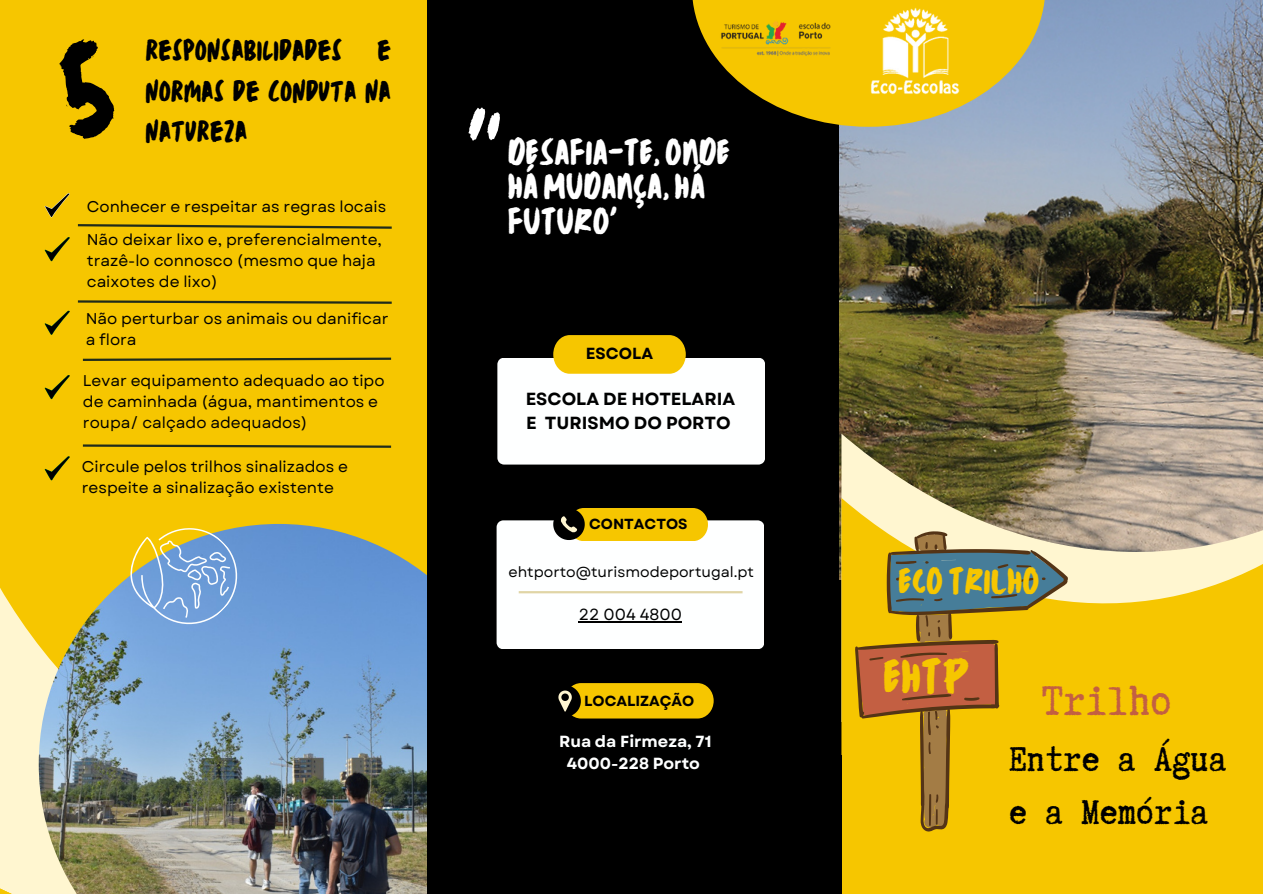
<style>
.page{position:relative;width:1263px;height:894px;background:#fff}
.page>*{position:absolute;margin:0;border:0;box-sizing:border-box;transform-origin:0 0}
.t1{font:104.1px "TC October Regular";color:#fff}
.t2{font:48.9px "Truetypewriter Polygl OTT";color:#c35f42}
.t3{font:46.2px "TC October Regular";color:#f6c600}
.t4{font:40.95px "Truetypewriter Polygl OTT";color:#000}
.t5{font:35.4px "TC October Regular";color:#f6c600}
.t6{font:34.95px/34.7px "TC October Regular";color:#fff}
.t7{font:27.6px/40.5px "TC October Regular";color:#000;text-align:justify}
.t8{font:700 17.55px "Garet";color:#000}
.t9{font:700 16.05px "Garet";color:#feffff}
.t10{font:16.05px "Garet";color:#000}
.t11{font:700 16.05px "Garet";color:#000}
.t12{font:15.6px/21px "Garet";color:#000}
.t13{font:14.55px "Garet";color:#000}
.t14{font:700 14.55px "Garet";color:#000}
</style>
<div class="page">
<div style="left:0;top:0;width:1263px;height:893px;background:#f6c600"></div>
<svg style="left:0;top:588px;width:39px;height:305px;background:#fef1bb"></svg>
<img style="left:39px;top:524px;width:388px;height:369px">
<div style="left:427px;top:0;width:414px;height:893px;background:#000"></div>
<img style="left:839px;top:0;width:424px;height:579px">
<svg style="left:841px;top:433px;width:422px;height:65px;background:#988c6d"></svg>
<svg style="left:841px;top:498px;width:422px;height:256px"></svg>
<svg style="left:692px;top:0;width:353px;height:127px"></svg>
<svg style="left:497px;top:508px;width:267px;height:141px;background:#ece8d2"></svg>
<div style="left:565px;top:683px;width:149px;height:35px;background:#f6c600;border-radius:17px"></div>
<svg style="left:558px;top:685px;width:23px;height:31px"></svg>
<hr style="left:519px;top:591px;width:223px;height:2px;background:#e0d5a6">
<svg style="left:497px;top:335px;width:268px;height:129px;background:#e3ddc1"></svg>
<svg style="left:45px;top:193px;width:25px;height:24px"></svg>
<svg style="left:45px;top:237px;width:25px;height:24px"></svg>
<svg style="left:45px;top:375px;width:25px;height:24px"></svg>
<svg style="left:45px;top:456px;width:25px;height:24px"></svg>
<svg style="left:77px;top:224px;width:315px;height:5px"></svg>
<svg style="left:45px;top:300px;width:347px;height:35px"></svg>
<svg style="left:82px;top:357px;width:310px;height:4px"></svg>
<svg style="left:82px;top:444px;width:310px;height:4px"></svg>
<svg style="left:855px;top:531px;width:213px;height:300px"></svg>
<img style="left:708px;top:5px;width:138px;height:63px">
<img style="left:869px;top:6px;width:93px;height:91px">
<hr style="left:579px;top:621px;width:103px;height:1px;background:#000">
<svg style="left:112px;top:524px;width:145px;height:122px"></svg>
<p class="t7" style="left:145px;top:31px;width:247px">RESPONSABILIDADES E NORMAS DE CONDUTA NA NATUREZA</p>
<p class="t12" style="left:87px;top:196px;width:301px">Conhecer e respeitar as regras locais</p>
<p class="t12" style="left:87px;top:229px;width:297px">Não deixar lixo e, preferencialmente, trazê-lo connosco (mesmo que haja caixotes de lixo)</p>
<p class="t12" style="left:86px;top:308px;width:304px">Não perturbar os animais ou danificar a flora</p>
<p class="t12" style="left:83px;top:370px;width:303px">Levar equipamento adequado ao tipo de caminhada (água, mantimentos e roupa/ calçado adequados)</p>
<p class="t12" style="left:82px;top:455px;width:268px">Circule pelos trilhos sinalizados e respeite a sinalização existente</p>
<p class="t1" style="left:466px;top:71px;width:37px">"</p>
<p class="t6" style="left:508px;top:134px;width:224px">DESAFIA-TE, ONDE<br>HÁMUDANÇA, HÁ<br>FUTURO'</p>
<p class="t11" style="left:586px;top:341px;width:69px">ESCOLA</p>
<p class="t8" style="left:526px;top:386px;width:211px">ESCOLA DE HOTELARIA</p>
<p class="t8" style="left:526px;top:410px;width:206px">E TURISMO DO PORTO</p>
<p class="t14" style="left:589px;top:513px;width:100px">CONTACTOS</p>
<p class="t13" style="left:508px;top:561px;width:247px">ehtporto@turismodeportugal.pt</p>
<p class="t10" style="left:579px;top:603px;width:105px">22 004 4800</p>
<p class="t14" style="left:584px;top:689px;width:112px">LOCALIZAÇÃO</p>
<p class="t9" style="left:559px;top:729px;width:154px">Rua da Firmeza, 71</p>
<p class="t9" style="left:567px;top:751px;width:135px">4000-228 Porto</p>
<p class="t5" style="left:898px;top:554px;width:143px">ECO TRILHO</p>
<p class="t3" style="left:883px;top:641px;width:87px">EHTP</p>
<p class="t2" style="left:1042px;top:674px;width:132px">Trilho</p>
<p class="t4" style="left:1009px;top:737px;width:220px">Entre a Água</p>
<p class="t4" style="left:1009px;top:790px;width:201px">e a Memória</p>
</div>
